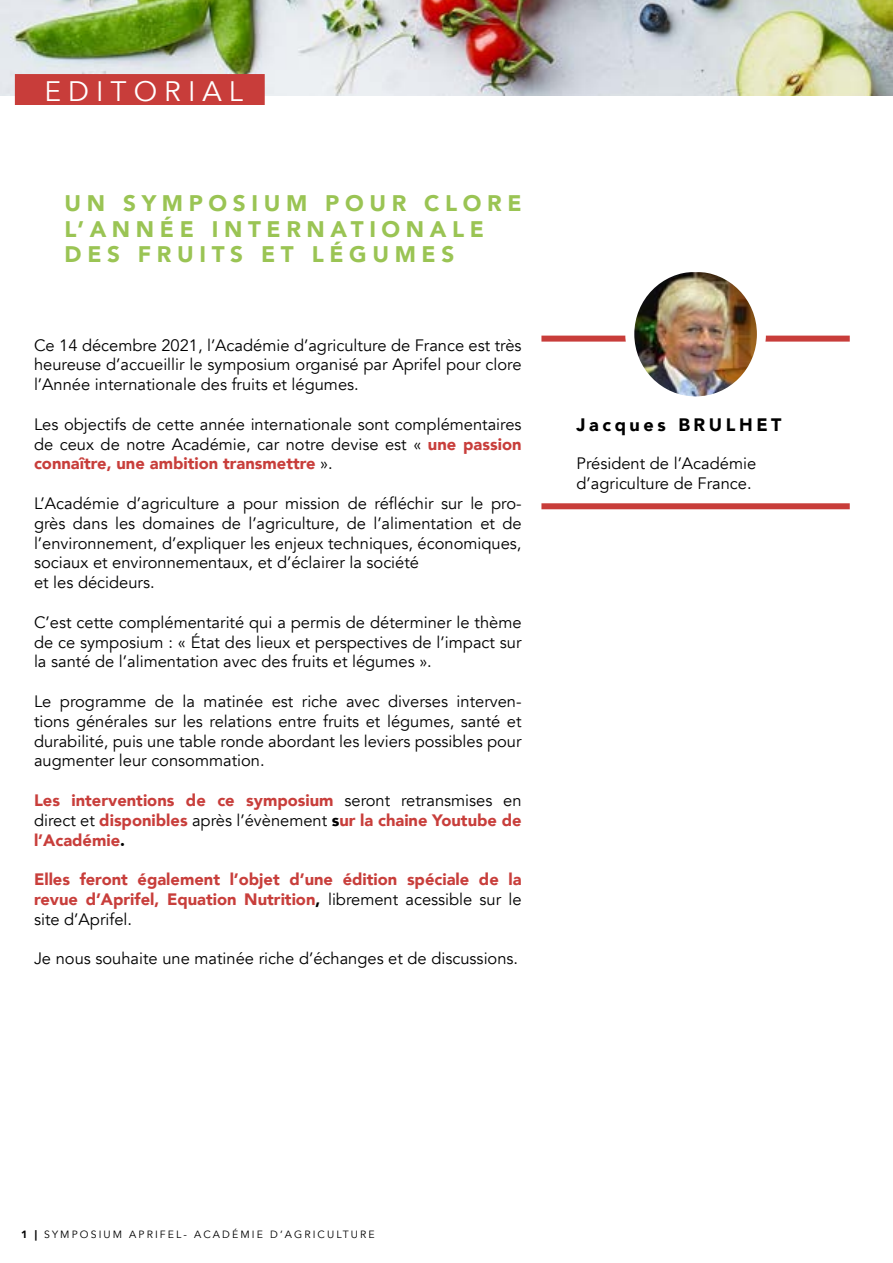
<style>
.page{position:relative;width:893px;height:1263px;background:#fff}
.page>*{position:absolute;margin:0;border:0;box-sizing:border-box;transform-origin:0 0}
.t1{font:28.2px "Avenir";letter-spacing:.25em;color:#fff}
.t2{font:900 22.5px/25.5px "Avenir";letter-spacing:.25em;color:#9ac454}
.t3{font:900 18px "Avenir";letter-spacing:.2em;color:#000}
.t4{font:16.5px/19.8px "Avenir";color:#000;text-align:justify}
.t5{font:900 16.5px/19.8px "Avenir";color:#c83e3b;text-align:justify}
.t6{font:10.5px "Avenir";letter-spacing:.2em;color:#000}
.s1{font-weight:900;color:#c83e3b}
.s2{font-weight:400;color:#000}
.s3{color:#000}
.s4{font-weight:900}
</style>
<div class="page">
<img style="left:0;top:0;width:893px;height:96px">
<div style="left:541px;top:336px;width:309px;height:6px;background:#c83d3a"></div>
<img style="left:635px;top:273px;width:121px;height:122px">
<div style="left:625px;top:263px;width:141px;height:142px;border:9px solid #fff;border-radius:50%"></div>
<div style="left:541px;top:503px;width:309px;height:6px;background:#c83d3a"></div>
<div style="left:15px;top:74px;width:250px;height:31px;background:#c83d3a"></div>
<h1 class="t1" style="left:45px;top:74px;width:200px">EDITORIAL</h1>
<h2 class="t2" style="left:65px;top:190px;width:458px">UN SYMPOSIUM POUR CLORE<br>L’ANNÉE INTERNATIONALE<br>DES FRUITS ET LÉGUMES</h2>
<p class="t4" style="left:34px;top:335px;width:489px">Ce 14 décembre 2021, l’Académie d’agriculture de France est très heureuse d’accueillir le symposium organisé par Aprifel pour clore l’Année internationale des fruits et légumes.</p>
<p class="t4" style="left:34px;top:414px;width:489px">Les objectifs de cette année internationale sont complémentaires de ceux de notre Académie, car notre devise est « <span class="s1">une passion connaître, une ambition transmettre</span> ».</p>
<p class="t4" style="left:34px;top:494px;width:489px;text-align:left">L’Académie d’agriculture a pour mission de réfléchir sur le pro&shy;grès dans les domaines de l’agriculture, de l’alimentation et de l’environnement, d’expliquer les enjeux techniques, économiques, sociaux et environnementaux, et d’éclairer la société<br>et les décideurs.</p>
<p class="t4" style="left:34px;top:612px;width:489px">C’est cette complémentarité qui a permis de déterminer le thème de ce symposium : « État des lieux et perspectives de l’impact sur la santé de l’alimentation avec des fruits et légumes ».</p>
<p class="t4" style="left:34px;top:692px;width:489px">Le programme de la matinée est riche avec diverses interven&shy;tions générales sur les relations entre fruits et légumes, santé et durabilité, puis une table ronde abordant les leviers possibles pour augmenter leur consommation.</p>
<p class="t5" style="left:34px;top:790px;width:489px">Les interventions de ce symposium <span class="s2">seront retransmises en direct et</span> disponibles <span class="s2">après l’évènement</span> <span class="s3">s</span>ur la chaine Youtube de l’Académie<span class="s3">.</span></p>
<p class="t5" style="left:34px;top:869px;width:489px">Elles feront également l’objet d’une édition spéciale de la revue d’Aprifel, Equation Nutrition<span class="s3">,</span> <span class="s2">librement acessible sur le site d’Aprifel.</span></p>
<p class="t4" style="left:34px;top:949px;width:486px">Je nous souhaite une matinée riche d’échanges et de discussions.</p>
<p class="t3" style="left:576px;top:409px;width:207px">Jacques BRULHET</p>
<p class="t4" style="left:576px;top:454px;width:181px">Président de l’Académie d’agriculture de France.</p>
<p class="t6" style="left:21px;top:1228px;width:355px"><span class="s4">1 |</span> SYMPOSIUM APRIFEL- ACADÉMIE D’AGRICULTURE</p>
</div>
